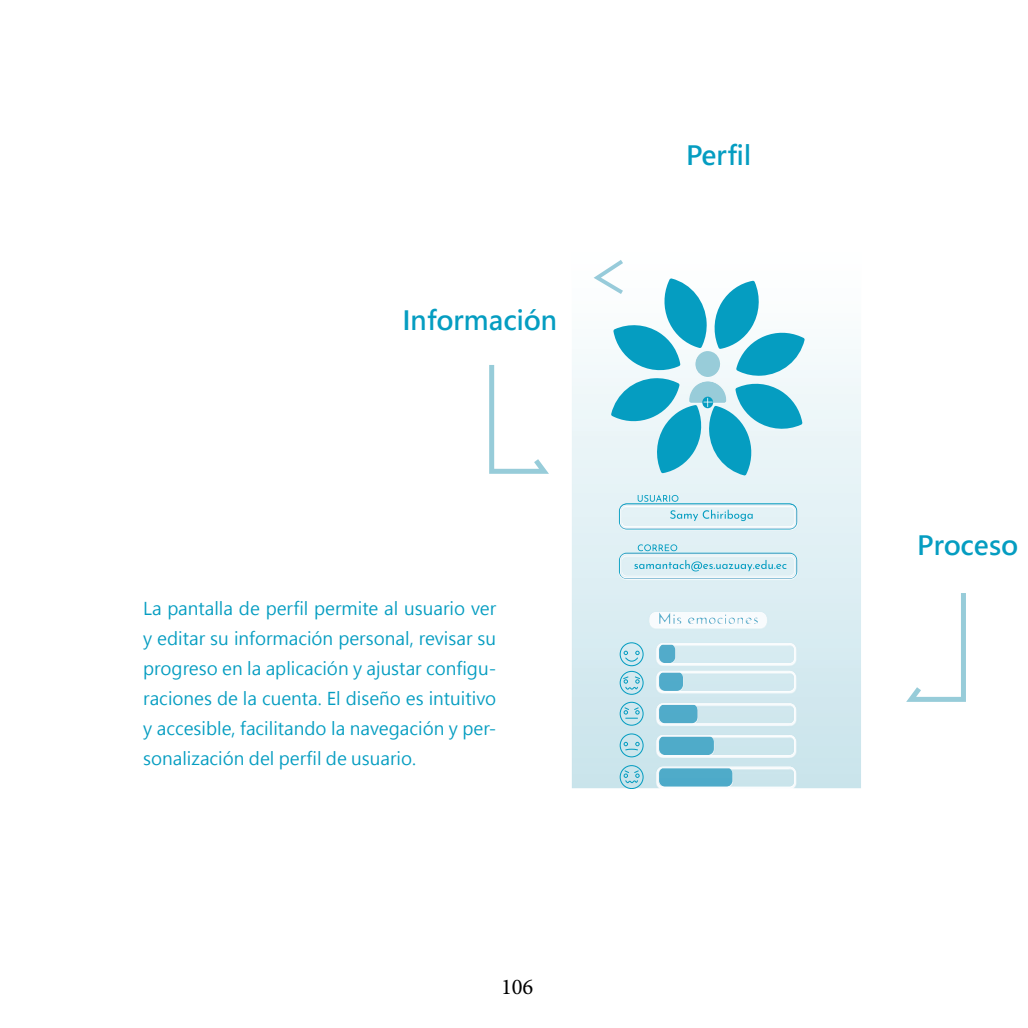
<style>
.page{position:relative;width:1028px;height:1028px;background:#fff}
.page>*{position:absolute;margin:0;border:0;box-sizing:border-box;transform-origin:0 0}
.t1{font:26.25px "Microsoft Jheng Hei UI Bold";color:#059dc1}
.t2{font:22.5px "Minion Pro";color:#000}
.t3{font:17.5px/30px "Microsoft Jheng Hei UI Regular";color:#059dc1;text-align:justify}
</style>
<div class="page">
<svg style="left:906px;top:593px;width:60px;height:109px"></svg>
<svg style="left:489px;top:365px;width:60px;height:109px"></svg>
<img style="left:572px;top:338px;width:289px;height:450px">
<img style="left:619px;top:503px;width:178px;height:26px">
<img style="left:620px;top:505px;width:175px;height:23px">
<svg style="left:670px;top:510px;width:82px;height:11px"></svg>
<svg style="left:637px;top:495px;width:41px;height:7px"></svg>
<img style="left:619px;top:552px;width:178px;height:27px">
<img style="left:620px;top:554px;width:175px;height:23px">
<svg style="left:634px;top:560px;width:152px;height:11px;background:#b2dee9"></svg>
<svg style="left:637px;top:544px;width:40px;height:7px"></svg>
<img style="left:650px;top:612px;width:116px;height:15px">
<img style="left:659px;top:612px;width:92px;height:12px">
<svg style="left:593px;top:260px;width:211px;height:215px"></svg>
<img style="left:656px;top:643px;width:139px;height:21px">
<svg style="left:619px;top:642px;width:24px;height:53px"></svg>
<img style="left:656px;top:671px;width:139px;height:21px">
<img style="left:656px;top:703px;width:139px;height:22px">
<svg style="left:619px;top:701px;width:24px;height:24px"></svg>
<img style="left:656px;top:735px;width:139px;height:21px">
<svg style="left:619px;top:733px;width:24px;height:24px"></svg>
<img style="left:656px;top:766px;width:133px;height:2px">
<img style="left:662px;top:767px;width:67px;height:1px">
<img style="left:656px;top:768px;width:139px;height:20px">
<svg style="left:619px;top:765px;width:24px;height:23px"></svg>
<h1 class="t1" style="left:402px;top:304px;width:156px">Información</h1>
<p class="t3" style="left:143px;top:594px;width:354px">La pantalla de perfil permite al usuario ver y editar su información personal, revisar su progreso en la aplicación y ajustar configu&shy;raciones de la cuenta. El diseño es intuitivo y accesible, facilitando la navegación y per&shy;sonalización del perfil de usuario.</p>
<p class="t2" style="left:501px;top:972px;width:34px">106</p>
<h1 class="t1" style="left:686px;top:139px;width:67px">Perfil</h1>
<h1 class="t1" style="left:917px;top:529px;width:102px">Proceso</h1>
</div>
